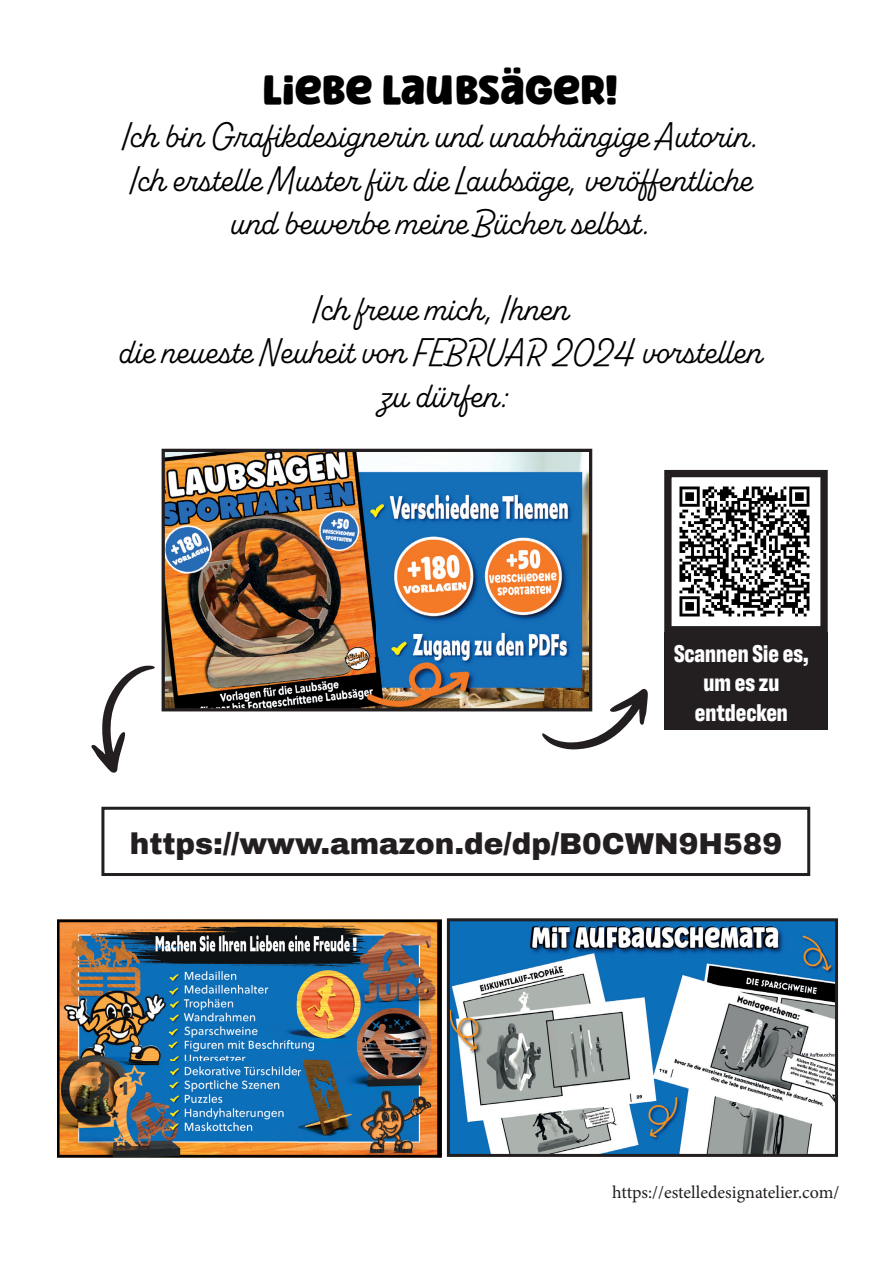
<style>
.page{position:relative;width:893px;height:1263px;background:#fff}
.page>*{position:absolute;margin:0;border:0;box-sizing:border-box;transform-origin:0 0}
.t1{font:39px "Ask Why";color:#000001}
.t2{font:36px/43.2px "Alkaline";color:#000001;text-align:center}
.t3{font:900 29.55px "Archivo";color:#231f20}
.t4{font:700 24.75px/29.7px "Antarctican Headline";color:#fff;text-align:center}
.t5{font:18px "Minion Pro";color:#231f20}
</style>
<div class="page">
<svg style="left:542px;top:688px;width:106px;height:61px"></svg>
<svg style="left:664px;top:470px;width:164px;height:163px"></svg>
<div style="left:664px;top:633px;width:164px;height:97px;background:#231f20"></div>
<svg style="left:91px;top:665px;width:64px;height:108px"></svg>
<div style="left:101px;top:807px;width:709px;height:69px;border:3px solid #231f20"></div>
<img style="left:166px;top:453px;width:422px;height:254px">
<div style="left:162px;top:449px;width:430px;height:262px;border:3px solid #231f20"></div>
<img style="left:451px;top:922px;width:383px;height:231px">
<div style="left:447px;top:918px;width:391px;height:239px;border:3px solid #231f20"></div>
<img style="left:57px;top:920px;width:384px;height:237px">
<img style="left:673px;top:479px;width:144px;height:144px">
<p class="t1" style="left:263px;top:65px;width:357px">LIEBE LAUBSÄGER!</p>
<p class="t2" style="left:122px;top:116px;width:639px">Ich bin Grafikdesignerin und unabhängige Autorin.<br>Ich erstelle Muster für die Laubsäge, veröffentliche und bewerbe meine Bücher selbst.</p>
<p class="t2" style="left:119px;top:288px;width:645px">Ich freue mich, Ihnen<br>die neueste Neuheit von FEBRUAR 2024 vorstellen zu dürfen:</p>
<p class="t4" style="left:674px;top:636px;width:136px">Scannen Sie es, um es zu entdecken</p>
<p class="t3" style="left:130px;top:826px;width:654px">https://www.amazon.de/dp/B0CWN9H589</p>
<p class="t5" style="left:612px;top:1180px;width:229px">https://estelledesignatelier.com/</p>
</div>
